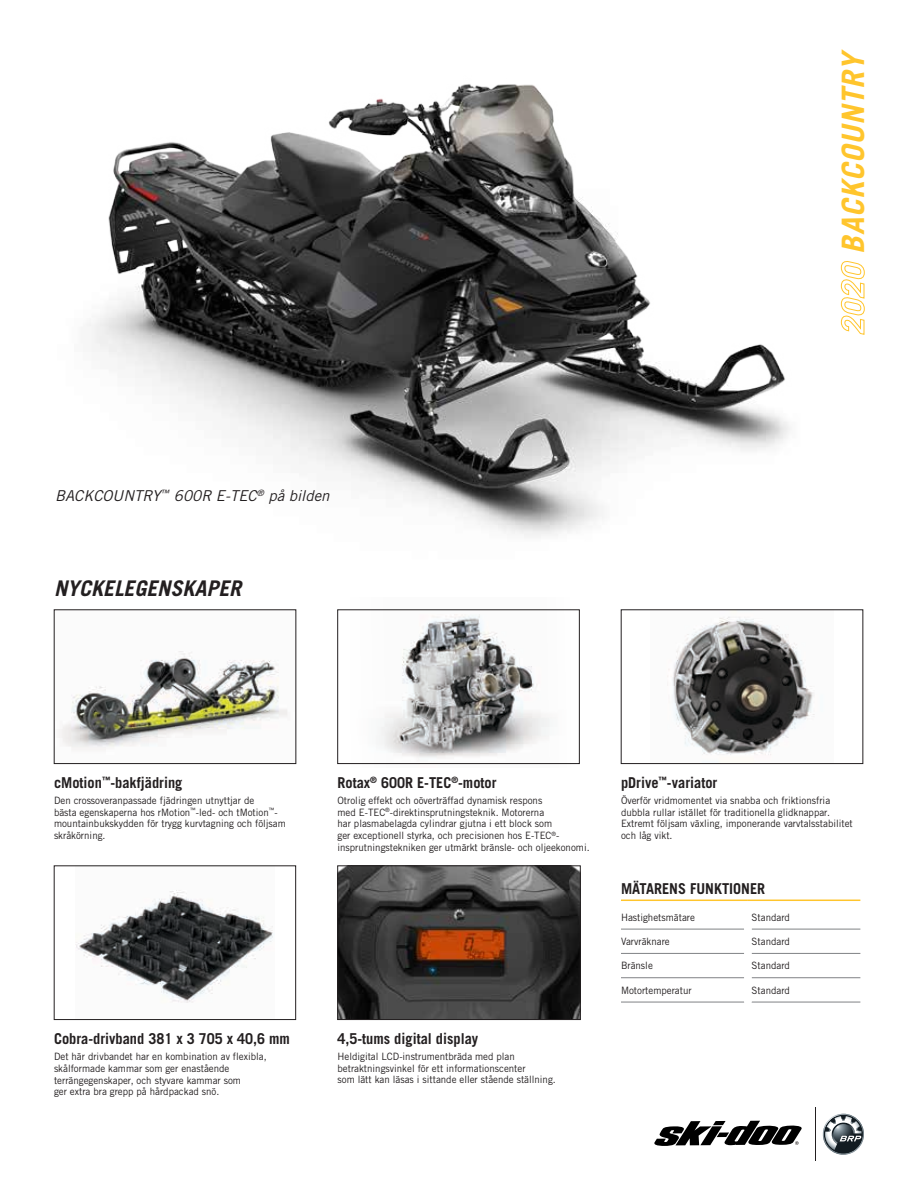
<style>
.page{position:relative;width:918px;height:1188px;background:#fff}
.page>*{position:absolute;margin:0;border:0;box-sizing:border-box;transform-origin:0 0}
.t1{font:italic 700 30.9px "Trade Gothic LT Std";color:#ffc52d}
.t2{font:italic 700 21.6px "Trade Gothic LT Std";color:#231f20}
.t3{font:700 15px "Trade Gothic LT Std";color:#231f20;scale:.96 1}
.t4{font:italic 15px "Trade Gothic LT Std";color:#231f20}
.t5{font:10.2px/11.6px "Trade Gothic LT Std";color:#231f20;scale:.96 1}
</style>
<div class="page">
<img style="left:351px;top:609px;width:220px;height:156px">
<img style="left:59px;top:651px;width:229px;height:99px">
<div style="left:54px;top:610px;width:242px;height:154px;border:1px solid #231f20"></div>
<svg style="left:654px;top:1121px;width:148px;height:25px"></svg>
<hr style="left:816px;top:1107px;width:1px;height:54px;background:#231f20">
<svg style="left:822px;top:1113px;width:42px;height:42px"></svg>
<img style="left:87px;top:84px;width:703px;height:453px">
<div style="left:338px;top:610px;width:242px;height:154px;border:1px solid #231f20"></div>
<img style="left:667px;top:616px;width:148px;height:139px">
<div style="left:621px;top:610px;width:242px;height:154px;border:1px solid #231f20"></div>
<img style="left:75px;top:890px;width:198px;height:113px">
<div style="left:54px;top:866px;width:242px;height:154px;border:1px solid #231f20"></div>
<img style="left:340px;top:868px;width:238px;height:150px">
<div style="left:338px;top:866px;width:242px;height:154px;border:1px solid #231f20"></div>
<hr style="left:621px;top:900px;width:127px;height:1px;background:#ffc52d">
<hr style="left:748px;top:900px;width:112px;height:1px;background:#ffc52d">
<hr style="left:621px;top:929px;width:123px;height:1px;background:#808285">
<hr style="left:752px;top:929px;width:108px;height:1px;background:#808285">
<hr style="left:621px;top:953px;width:123px;height:1px;background:#808285">
<hr style="left:752px;top:953px;width:108px;height:1px;background:#808285">
<hr style="left:621px;top:977px;width:123px;height:1px;background:#808285">
<hr style="left:752px;top:977px;width:108px;height:1px;background:#808285">
<hr style="left:621px;top:1002px;width:123px;height:1px;background:#808285">
<hr style="left:752px;top:1002px;width:108px;height:1px;background:#808285">
<svg style="left:841px;top:261px;width:24px;height:74px"></svg>
<h1 class="t1" style="left:834px;top:254px;width:206px;rotate:-90deg">BACKCOUNTRY</h1>
<h3 class="t4" style="left:55px;top:487px;width:276px">BACKCOUNTRY<sup>™</sup> 600R E-TEC<sup>®</sup> på bilden</h3>
<h2 class="t2" style="left:54px;top:575px;width:189px">NYCKELEGENSKAPER</h2>
<h3 class="t3" style="left:54px;top:774px;width:135px">cMotion<sup>™</sup>-bakfjädring</h3>
<p class="t5" style="left:54px;top:795px;width:243px">Den crossoveranpassade fjädringen utnyttjar de<br>bästa egenskaperna hos rMotion<sup>™</sup>-led- och tMotion<sup>™</sup>- mountainbukskydden för trygg kurvtagning och följsam skråkörning.</p>
<h3 class="t3" style="left:54px;top:1030px;width:247px">Cobra-drivband 381 x 3 705 x 40,6 mm</h3>
<p class="t5" style="left:54px;top:1051px;width:223px">Det här drivbandet har en kombination av flexibla, skålformade kammar som ger enastående terrängegenskaper, och styvare kammar som<br>ger extra bra grepp på hårdpackad snö.</p>
<h3 class="t3" style="left:338px;top:774px;width:167px">Rotax<sup>®</sup> 600R E-TEC<sup>®</sup>-motor</h3>
<p class="t5" style="left:338px;top:795px;width:264px">Otrolig effekt och oöverträffad dynamisk respons<br>med E-TEC<sup>®</sup>-direktinsprutningsteknik. Motorerna<br>har plasmabelagda cylindrar gjutna i ett block som<br>ger exceptionell styrka, och precisionen hos E-TEC<sup>®</sup>- insprutningstekniken ger utmärkt bränsle- och oljeekonomi.</p>
<h3 class="t3" style="left:338px;top:1030px;width:148px">4,5-tums digital display</h3>
<p class="t5" style="left:338px;top:1051px;width:229px">Heldigital LCD-instrumentbräda med plan betraktningsvinkel för ett informationscenter<br>som lätt kan läsas i sittande eller stående ställning.</p>
<h3 class="t3" style="left:621px;top:774px;width:102px">pDrive<sup>™</sup>-variator</h3>
<p class="t5" style="left:621px;top:795px;width:243px">Överför vridmomentet via snabba och friktionsfria dubbla rullar istället för traditionella glidknappar.<br>Extremt följsam växling, imponerande varvtalsstabilitet och låg vikt.</p>
<h3 class="t3" style="left:621px;top:879px;width:152px">MÄTARENS FUNKTIONER</h3>
<p class="t5" style="left:621px;top:911px;width:79px">Hastighetsmätare</p>
<p class="t5" style="left:752px;top:911px;width:41px">Standard</p>
<p class="t5" style="left:621px;top:935px;width:52px">Varvräknare</p>
<p class="t5" style="left:752px;top:935px;width:41px">Standard</p>
<p class="t5" style="left:621px;top:960px;width:35px">Bränsle</p>
<p class="t5" style="left:752px;top:960px;width:41px">Standard</p>
<p class="t5" style="left:621px;top:984px;width:75px">Motortemperatur</p>
<p class="t5" style="left:752px;top:984px;width:41px">Standard</p>
</div>
